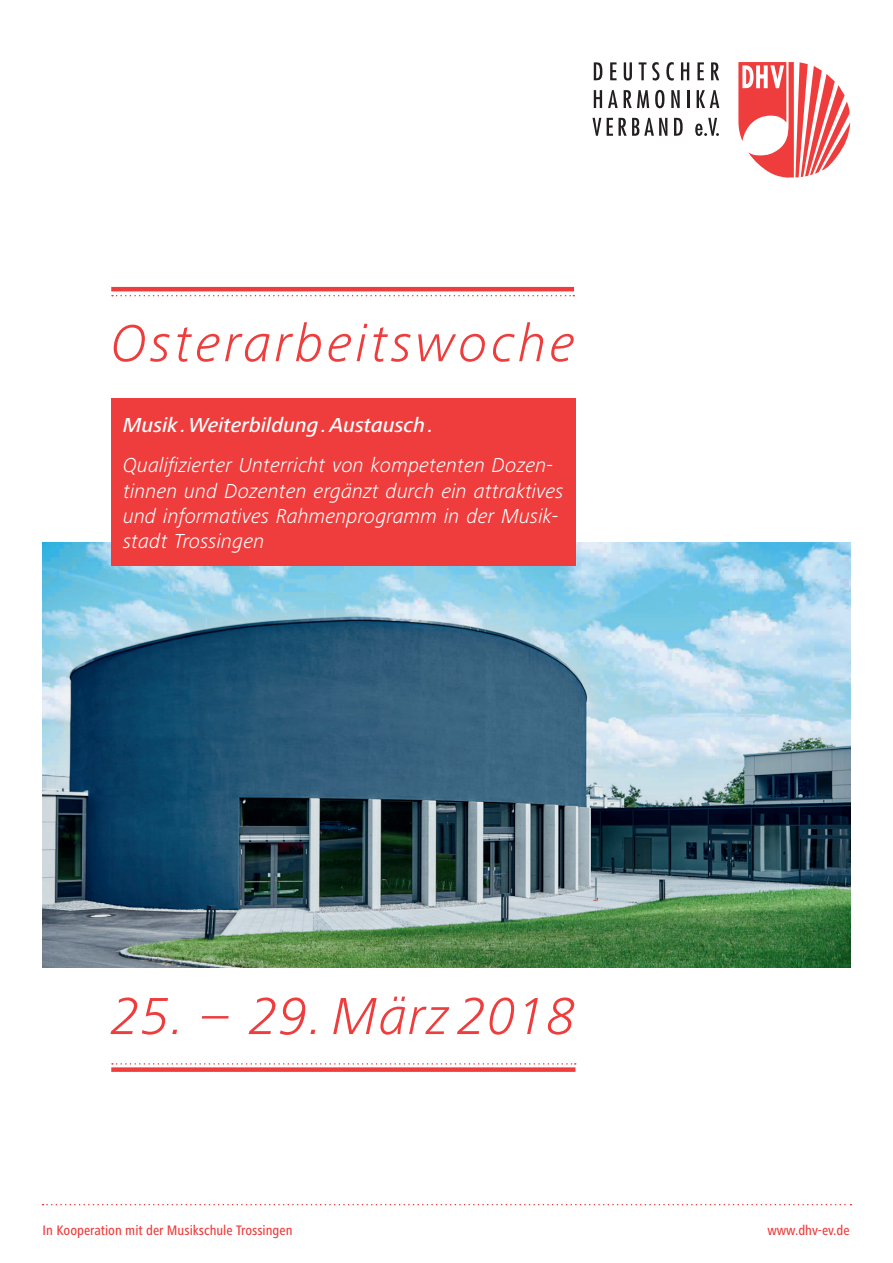
<style>
.page{position:relative;width:893px;height:1263px;background:#fff}
.page>*{position:absolute;margin:0;border:0;box-sizing:border-box;transform-origin:0 0}
.t1{font:italic 300 54px "Frutiger Next LT";letter-spacing:.055em;color:#ee3d3c}
.t2{font:italic 300 54px "Frutiger Next LT";letter-spacing:.02em;color:#ee3d3c}
.t3{font:italic 300 21px/25.3px "Frutiger Next LT";color:#fff}
.t4{font:italic 500 21px "Frutiger Next LT";color:#fff}
.t5{font:500 condensed 14.25px "Frutiger Next LT";color:#ee3d3c}
</style>
<div class="page">
<img style="left:43px;top:542px;width:807px;height:426px">
<div style="left:111px;top:398px;width:464px;height:168px;background:#ee3d3c"></div>
<svg style="left:738px;top:62px;width:112px;height:116px"></svg>
<svg style="left:594px;top:62px;width:8px;height:18px"></svg>
<svg style="left:610px;top:62px;width:7px;height:18px"></svg>
<svg style="left:624px;top:62px;width:8px;height:19px"></svg>
<svg style="left:639px;top:62px;width:7px;height:18px"></svg>
<svg style="left:652px;top:62px;width:7px;height:19px"></svg>
<svg style="left:666px;top:62px;width:8px;height:19px"></svg>
<svg style="left:681px;top:62px;width:8px;height:18px"></svg>
<svg style="left:697px;top:62px;width:7px;height:18px"></svg>
<svg style="left:711px;top:62px;width:8px;height:18px"></svg>
<svg style="left:594px;top:90px;width:8px;height:18px"></svg>
<svg style="left:608px;top:90px;width:10px;height:18px"></svg>
<svg style="left:624px;top:90px;width:25px;height:18px"></svg>
<svg style="left:655px;top:90px;width:9px;height:18px"></svg>
<svg style="left:671px;top:90px;width:9px;height:18px"></svg>
<svg style="left:687px;top:90px;width:2px;height:18px"></svg>
<svg style="left:697px;top:90px;width:22px;height:18px"></svg>
<svg style="left:592px;top:118px;width:9px;height:18px"></svg>
<svg style="left:607px;top:118px;width:60px;height:18px"></svg>
<svg style="left:674px;top:118px;width:9px;height:18px"></svg>
<svg style="left:695px;top:118px;width:24px;height:18px"></svg>
<svg style="left:43px;top:1204px;width:808px;height:1px"></svg>
<svg style="left:112px;top:295px;width:462px;height:1px"></svg>
<hr style="left:111px;top:287px;width:463px;height:4px;background:#ee3d3c">
<div style="left:111px;top:1067px;width:464px;height:5px;background:#ee3d3c"></div>
<svg style="left:112px;top:1063px;width:464px;height:1px"></svg>
<h1 class="t1" style="left:111px;top:314px;width:466px">Osterarbeitswoche</h1>
<p class="t4" style="left:123px;top:413px;width:312px">Musik . Weiterbildung . Austausch .</p>
<p class="t3" style="left:123px;top:453px;width:442px">Qualifizierter Unterricht von kompetenten Dozen&shy;tinnen und Dozenten ergänzt durch ein attraktives und informatives Rahmenprogramm in der Musik&shy;stadt Trossingen</p>
<h1 class="t2" style="left:111px;top:986px;width:466px">25. – 29. März 2018</h1>
<p class="t5" style="left:43px;top:1223px;width:252px">In Kooperation mit der Musikschule Trossingen</p>
<p class="t5" style="left:767px;top:1223px;width:84px">www.dhv-ev.de</p>
</div>
